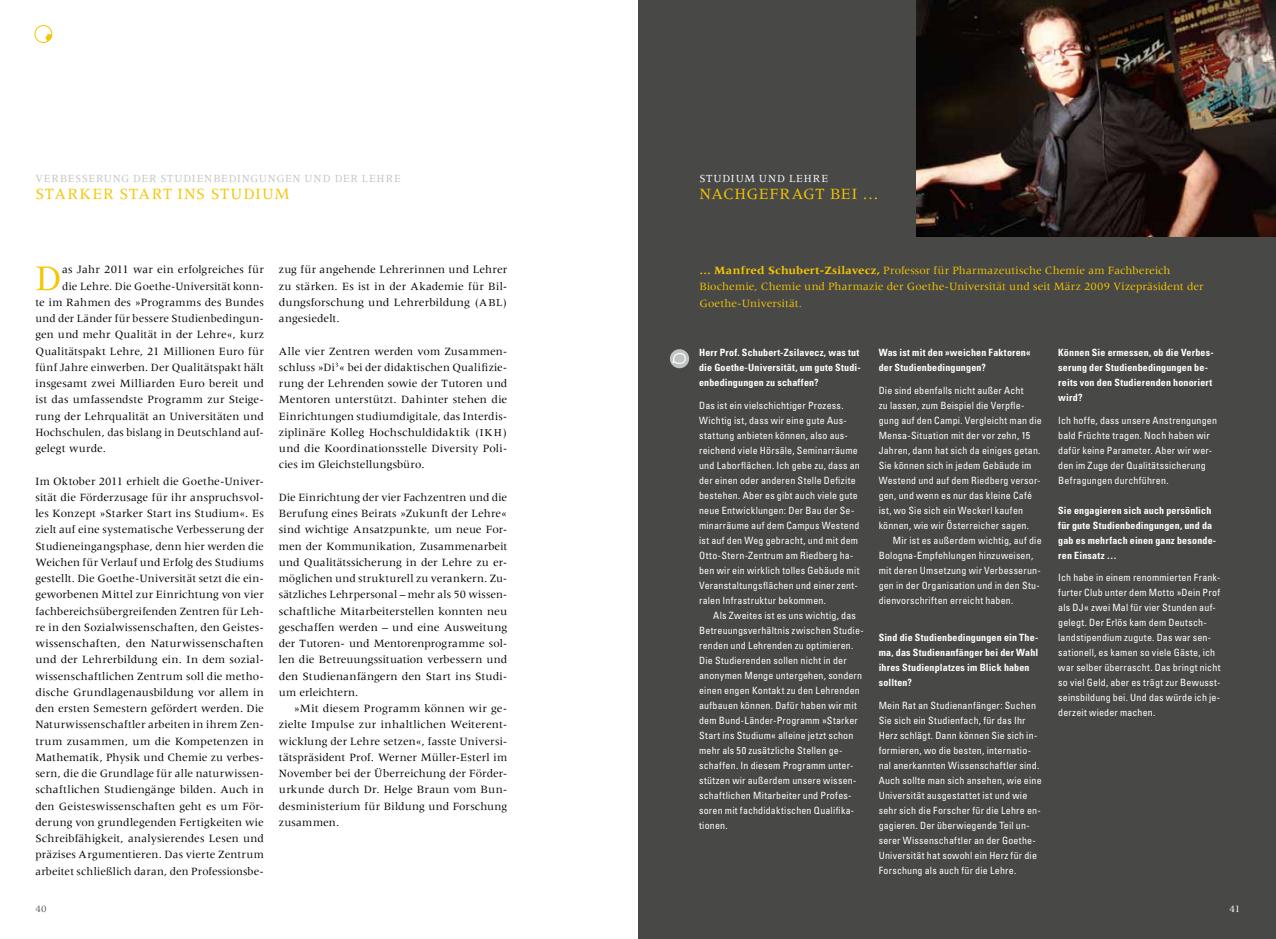
<style>
.page{position:relative;width:1276px;height:939px;background:#fff}
.page>*{position:absolute;margin:0;border:0;box-sizing:border-box;transform-origin:0 0}
.t1{font:37.12px "Meridien LT Std";color:#f4c600}
.t2{font:16.25px "Meridien LT Std";letter-spacing:.03em;color:#f4c600}
.t3{font:11.5px/16.2px "Meridien LT Std";letter-spacing:.01em;color:#000;text-align:justify}
.t4{font:11.5px/16.2px "Meridien LT Std";letter-spacing:.01em;color:#f4c600}
.t5{font:11.25px "Meridien LT Std";color:#c1c4c2}
.t6{font:11.25px "Meridien LT Std";color:#fff}
.t7{font:condensed 10px/15px "Univers LT Std";letter-spacing:.015em;color:#fff}
.t8{font:700 condensed 10px/15px "Univers LT Std";letter-spacing:.015em;color:#fff}
.t9{font:10px "Meridien LT Std";color:#5b5d59}
.t10{font:10px "Meridien LT Std";color:#fff}
.s1{font-size:11px}
.s2{font-weight:700}
</style>
<div class="page">
<svg style="left:34px;top:25px;width:19px;height:18px"></svg>
<div style="left:638px;top:0;width:638px;height:939px;background:#484847"></div>
<div style="left:670px;top:349px;width:19px;height:19px;background:#c1c4c2;border-radius:50%"></div>
<svg style="left:672px;top:353px;width:14px;height:11px"></svg>
<img style="left:916px;top:0;width:360px;height:237px">
<p class="t5" style="left:35px;top:172px;width:18px">Verbesserung</p>
<p class="t5" style="left:133px;top:172px;width:9px">der</p>
<p class="t5" style="left:160px;top:172px;width:16px">Studienbedingungen</p>
<p class="t5" style="left:304px;top:172px;width:10px">und</p>
<p class="t5" style="left:335px;top:172px;width:9px">der</p>
<p class="t5" style="left:362px;top:172px;width:16px">Lehre</p>
<h2 class="t2" style="left:35px;top:185px;width:22px">Starker</h2>
<h2 class="t2" style="left:120px;top:185px;width:22px">Start</h2>
<h2 class="t2" style="left:178px;top:185px;width:10px">ins</h2>
<h2 class="t2" style="left:211px;top:185px;width:23px">Studium</h2>
<p class="t6" style="left:699px;top:172px;width:16px">Studium</p>
<p class="t6" style="left:759px;top:172px;width:10px">und</p>
<p class="t6" style="left:789px;top:172px;width:16px">Lehre</p>
<h2 class="t2" style="left:699px;top:185px;width:25px">Nachgefragt</h2>
<h2 class="t2" style="left:830px;top:185px;width:10px">bei</h2>
<h2 class="t2" style="left:862px;top:185px;width:18px">…</h2>
<h1 class="t1" style="left:35px;top:257px;width:28px">D</h1>
<p class="t3" style="left:62px;top:261px;width:203px">as Jahr 2011 war ein erfolgreiches für</p>
<p class="t3" style="left:62px;top:278px;width:203px">die Lehre. Die Goethe-Universität konn-</p>
<p class="t3" style="left:35px;top:294px;width:230px">te im Rahmen des »Programms des Bundes</p>
<p class="t3" style="left:35px;top:310px;width:230px">und der Länder für bessere Studienbedingun-</p>
<p class="t3" style="left:35px;top:326px;width:230px">gen und mehr Qualität in der Lehre«, kurz</p>
<p class="t3" style="left:35px;top:343px;width:230px">Qualitätspakt Lehre, 21 Millionen Euro für</p>
<p class="t3" style="left:35px;top:359px;width:230px">fünf Jahre einwerben. Der Qualitätspakt hält</p>
<p class="t3" style="left:35px;top:375px;width:230px">insgesamt zwei Milliarden Euro bereit und</p>
<p class="t3" style="left:35px;top:391px;width:230px">ist das umfassendste Programm zur Steige-</p>
<p class="t3" style="left:35px;top:408px;width:230px">rung der Lehrqualität an Universitäten und</p>
<p class="t3" style="left:35px;top:424px;width:230px">Hochschulen, das bislang in Deutschland auf-</p>
<p class="t3" style="left:35px;top:440px;width:72px">gelegt wurde.</p>
<p class="t3" style="left:35px;top:473px;width:230px">Im Oktober 2011 erhielt die Goethe-Univer&shy;sität die Förderzusage für ihr anspruchsvol&shy;les Konzept »Starker Start ins Studium«. Es zielt auf eine systematische Verbesserung der Studieneingangsphase, denn hier werden die Weichen für Verlauf und Erfolg des Studiums gestellt. Die Goethe-Universität setzt die ein&shy;geworbenen Mittel zur Einrichtung von vier fachbereichsübergreifenden Zentren für Leh&shy;re in den Sozialwissenschaften, den Geistes&shy;wissenschaften, den Naturwissenschaften und der Lehrerbildung ein. In dem sozial&shy;wissenschaftlichen Zentrum soll die metho&shy;dische Grundlagenausbildung vor allem in den ersten Semestern gefördert werden. Die Naturwissenschaftler arbeiten in ihrem Zen&shy;trum zusammen, um die Kompetenzen in Mathematik, Physik und Chemie zu verbes&shy;sern, die die Grundlage für alle naturwissen&shy;schaftlichen Studiengänge bilden. Auch in den Geisteswissenschaften geht es um För&shy;derung von grundlegenden Fertigkeiten wie Schreibfähigkeit, analysierendes Lesen und präzises Argumentieren. Das vierte Zentrum arbeitet schließlich daran, den Professionsbe-</p>
<p class="t3" style="left:279px;top:261px;width:230px">zug für angehende Lehrerinnen und Lehrer zu stärken. Es ist in der Akademie für Bil&shy;dungsforschung und Lehrerbildung (<span class="s1">ABL</span>) angesiedelt.</p>
<p class="t3" style="left:279px;top:343px;width:230px">Alle vier Zentren werden vom Zusammen&shy;schluss »Di<sup>3</sup>« bei der didaktischen Qualifizie&shy;rung der Lehrenden sowie der Tutoren und Mentoren unterstützt. Dahinter stehen die Einrichtungen studiumdigitale, das Interdis&shy;ziplinäre Kolleg Hochschuldidaktik (<span class="s1">IKH</span>) und die Koordinationsstelle Diversity Poli&shy;cies im Gleichstellungsbüro.</p>
<p class="t3" style="left:279px;top:489px;width:230px">Die Einrichtung der vier Fachzentren und die Berufung eines Beirats »Zukunft der Lehre« sind wichtige Ansatzpunkte, um neue For&shy;men der Kommunikation, Zusammenarbeit und Qualitätssicherung in der Lehre zu er&shy;möglichen und strukturell zu verankern. Zu&shy;sätzliches Lehrpersonal – mehr als 50 wissen&shy;schaftliche Mitarbeiterstellen konnten neu geschaffen werden – und eine Ausweitung der Tutoren- und Mentorenprogramme sol&shy;len die Betreuungssituation verbessern und den Studienanfängern den Start ins Studi&shy;um erleichtern.</p>
<p class="t3" style="left:279px;top:700px;width:230px;text-indent:15px">»Mit diesem Programm können wir ge&shy;zielte Impulse zur inhaltlichen Weiterent&shy;wicklung der Lehre setzen«, fasste Universi&shy;tätspräsident Prof. Werner Müller-Esterl im November bei der Überreichung der Förder&shy;urkunde durch Dr. Helge Braun vom Bun&shy;desministerium für Bildung und Forschung zusammen.</p>
<p class="t4" style="left:699px;top:262px;width:506px"><span class="s2">… Manfred Schubert-Zsilavecz,</span> Professor für Pharmazeutische Chemie am Fachbereich<br>Biochemie, Chemie und Pharmazie der Goethe-Universität und seit März 2009 Vizepräsident der<br>Goethe-Universität.</p>
<p class="t8" style="left:699px;top:345px;width:163px">Herr Prof. Schubert-Zsilavecz, was tut die Goethe-Universität, um gute Studi&shy;enbedingungen zu schaffen?</p>
<p class="t7" style="left:699px;top:398px;width:162px">Das ist ein vielschichtiger Prozess.<br>Wichtig ist, dass wir eine gute Aus&shy;stattung anbieten können, also aus&shy;reichend viele Hörsäle, Seminarräume und Laborflächen. Ich gebe zu, dass an der einen oder anderen Stelle Defizite bestehen. Aber es gibt auch viele gute neue Entwicklungen: Der Bau der Se&shy;minarräume auf dem Campus Westend ist auf den Weg gebracht, und mit dem Otto-Stern-Zentrum am Riedberg ha&shy;ben wir ein wirklich tolles Gebäude mit Veranstaltungsflächen und einer zent&shy;ralen Infrastruktur bekommen.</p>
<p class="t7" style="left:699px;top:608px;width:166px;text-indent:14px">Als Zweites ist es uns wichtig, das Betreuungsverhältnis zwischen Studie&shy;renden und Lehrenden zu optimieren.<br>Die Studierenden sollen nicht in der anonymen Menge untergehen, sondern einen engen Kontakt zu den Lehrenden aufbauen können. Dafür haben wir mit dem Bund-Länder-Programm »Starker Start ins Studium« alleine jetzt schon mehr als 50 zusätzliche Stellen ge&shy;schaffen. In diesem Programm unter&shy;stützen wir außerdem unsere wissen&shy;schaftlichen Mitarbeiter und Profes&shy;soren mit fachdidaktischen Qualifika&shy;tionen.</p>
<p class="t8" style="left:878px;top:345px;width:153px">Was ist mit den »weichen Faktoren« der Studienbedingungen?</p>
<p class="t7" style="left:878px;top:383px;width:165px">Die sind ebenfalls nicht außer Acht<br>zu lassen, zum Beispiel die Verpfle&shy;gung auf den Campi. Vergleicht man die Mensa-Situation mit der vor zehn, 15<br>Jahren, dann hat sich da einiges getan.<br>Sie können sich in jedem Gebäude im Westend und auf dem Riedberg versor&shy;gen, und wenn es nur das kleine Café ist, wo Sie sich ein Weckerl kaufen können, wie wir Österreicher sagen.</p>
<p class="t7" style="left:878px;top:533px;width:164px;text-indent:14px">Mir ist es außerdem wichtig, auf die Bologna-Empfehlungen hinzuweisen, mit deren Umsetzung wir Verbesserun&shy;gen in der Organisation und in den Stu&shy;dienvorschriften erreicht haben.</p>
<p class="t8" style="left:878px;top:630px;width:161px">Sind die Studienbedingungen ein The&shy;ma, das Studienanfänger bei der Wahl ihres Studienplatzes im Blick haben sollten?</p>
<p class="t7" style="left:878px;top:698px;width:164px">Mein Rat an Studienanfänger: Suchen Sie sich ein Studienfach, für das Ihr Herz schlägt. Dann können Sie sich in&shy;formieren, wo die besten, internatio&shy;nal anerkannten Wissenschaftler sind.<br>Auch sollte man sich ansehen, wie eine Universität ausgestattet ist und wie sehr sich die Forscher für die Lehre en&shy;gagieren. Der überwiegende Teil un&shy;serer Wissenschaftler an der Goethe-Universität hat sowohl ein Herz für die Forschung als auch für die Lehre.</p>
<p class="t8" style="left:1058px;top:345px;width:157px">Können Sie ermessen, ob die Verbes&shy;serung der Studienbedingungen be&shy;reits von den Studierenden honoriert wird?</p>
<p class="t7" style="left:1058px;top:413px;width:160px">Ich hoffe, dass unsere Anstrengungen bald Früchte tragen. Noch haben wir dafür keine Parameter. Aber wir wer&shy;den im Zuge der Qualitätssicherung Befragungen durchführen.</p>
<p class="t8" style="left:1058px;top:503px;width:160px">Sie engagieren sich auch persönlich für gute Studienbedingungen, und da gab es mehrfach einen ganz besonde&shy;ren Einsatz …</p>
<p class="t7" style="left:1058px;top:570px;width:164px">Ich habe in einem renommierten Frank&shy;furter Club unter dem Motto »Dein Prof als DJ« zwei Mal für vier Stunden auf&shy;gelegt. Der Erlös kam dem Deutsch&shy;landstipendium zugute. Das war sen&shy;sationell, es kamen so viele Gäste, ich war selber überrascht. Das bringt nicht so viel Geld, aber es trägt zur Bewusst&shy;seinsbildung bei. Und das würde ich je&shy;derzeit wieder machen.</p>
<p class="t9" style="left:35px;top:903px;width:13px">40</p>
<p class="t10" style="left:1229px;top:903px;width:13px">41</p>
</div>
